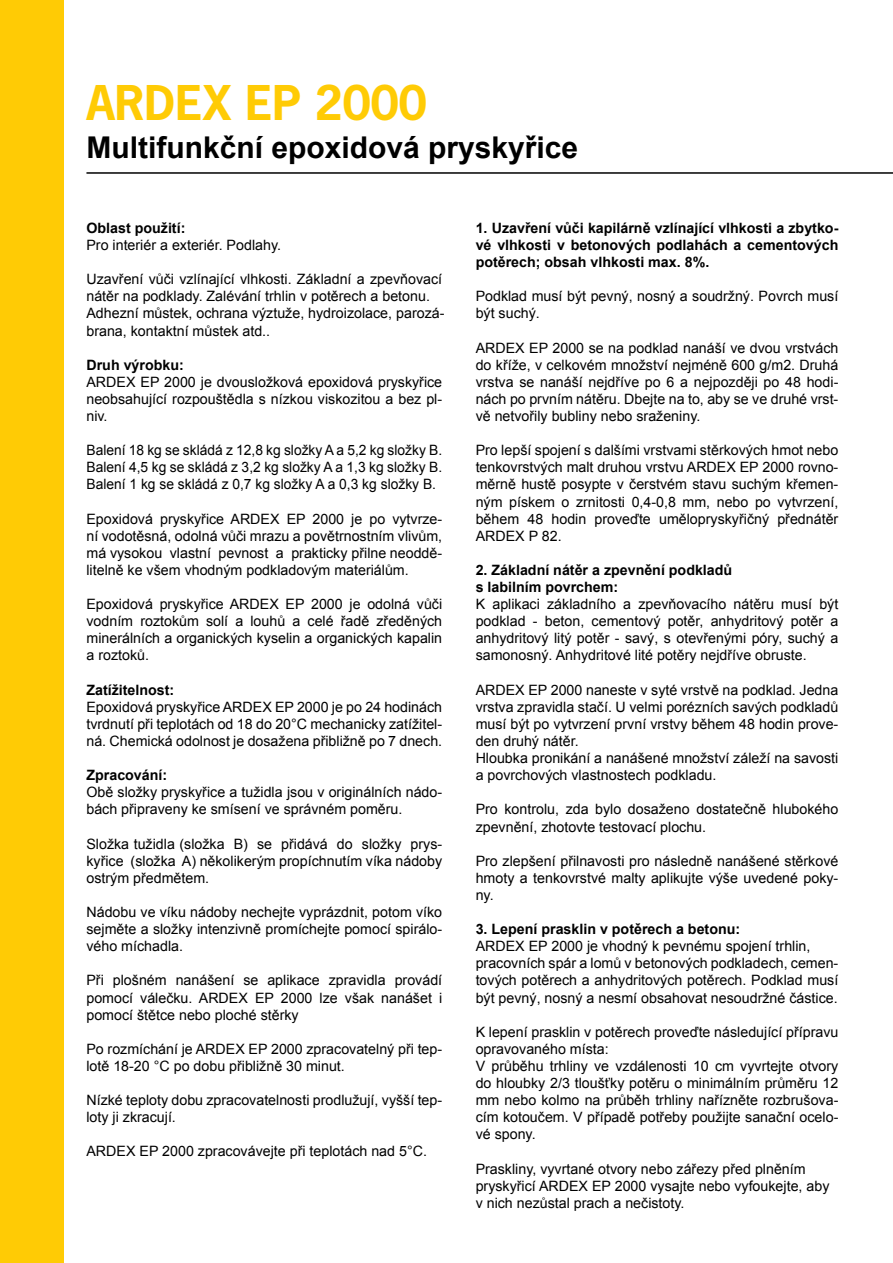
<style>
.page{position:relative;width:893px;height:1263px;background:#fff}
.page>*{position:absolute;margin:0;border:0;box-sizing:border-box;transform-origin:0 0}
.t1{font:700 45px "News Gothic Std";color:#ffcb05}
.t2{font:700 30px "Arial";color:#000}
.t3{font:14.25px/17.1px "Arial";color:#000;text-align:justify}
.t4{font:700 14.25px/17.1px "Arial";color:#000;text-align:justify}
</style>
<div class="page">
<div style="left:0;top:0;width:64px;height:1263px;background:#ffcb05"></div>
<hr style="left:86px;top:172px;width:807px;height:2px;background:#000">
<h1 class="t1" style="left:86px;top:73px;width:342px">ARDEX EP 2000</h1>
<h2 class="t2" style="left:86px;top:127px;width:493px">Multifunkční epoxidová pryskyřice</h2>
<p class="t4" style="left:86px;top:220px;width:100px">Oblast použití:</p>
<p class="t3" style="left:86px;top:237px;width:196px">Pro interiér a exteriér. Podlahy.</p>
<p class="t3" style="left:86px;top:271px;width:359px;text-align:left">Uzavření vůči vzlínající vlhkosti. Základní a zpevňovací nátěr na podklady. Zalévání trhlin v potěrech a betonu.<br>Adhezní můstek, ochrana výztuže, hydroizolace, parozá&shy;brana, kontaktní můstek atd..</p>
<p class="t4" style="left:86px;top:357px;width:99px">Druh výrobku:</p>
<p class="t3" style="left:86px;top:373px;width:357px">ARDEX EP 2000 je dvousložková epoxidová pryskyřice neobsahující rozpouštědla s nízkou viskozitou a bez pl&shy;niv.</p>
<p class="t3" style="left:86px;top:442px;width:357px">Balení 18 kg se skládá z 12,8 kg složky A a 5,2 kg složky B.<br>Balení 4,5 kg se skládá z 3,2 kg složky A a 1,3 kg složky B.<br>Balení 1 kg se skládá z 0,7 kg složky A a 0,3 kg složky B.</p>
<p class="t3" style="left:86px;top:510px;width:357px">Epoxidová pryskyřice ARDEX EP 2000 je po vytvrze&shy;ní vodotěsná, odolná vůči mrazu a povětrnostním vlivům, má vysokou vlastní pevnost a prakticky přilne neoddě&shy;litelně ke všem vhodným podkladovým materiálům.</p>
<p class="t3" style="left:86px;top:596px;width:357px">Epoxidová pryskyřice ARDEX EP 2000 je odolná vůči vodním roztokům solí a louhů a celé řadě zředěných minerálních a organických kyselin a organických kapalin a roztoků.</p>
<p class="t4" style="left:86px;top:681px;width:89px">Zatížitelnost:</p>
<p class="t3" style="left:86px;top:698px;width:357px">Epoxidová pryskyřice ARDEX EP 2000 je po 24 hodinách tvrdnutí při teplotách od 18 do 20°C mechanicky zatížitel&shy;ná. Chemická odolnost je dosažena přibližně po 7 dnech.</p>
<p class="t4" style="left:86px;top:767px;width:82px">Zpracování:</p>
<p class="t3" style="left:86px;top:784px;width:357px">Obě složky pryskyřice a tužidla jsou v originálních nádo&shy;bách připraveny ke smísení ve správném poměru.</p>
<p class="t3" style="left:86px;top:835px;width:357px">Složka tužidla (složka B) se přidává do složky prys&shy;kyřice (složka A) několikerým propíchnutím víka nádoby ostrým předmětem.</p>
<p class="t3" style="left:86px;top:903px;width:357px">Nádobu ve víku nádoby nechejte vyprázdnit, potom víko sejměte a složky intenzivně promíchejte pomocí spirálo&shy;vého míchadla.</p>
<p class="t3" style="left:86px;top:972px;width:357px">Při plošném nanášení se aplikace zpravidla provádí pomocí válečku. ARDEX EP 2000 lze však nanášet i pomocí štětce nebo ploché stěrky</p>
<p class="t3" style="left:86px;top:1040px;width:357px">Po rozmíchání je ARDEX EP 2000 zpracovatelný při tep&shy;lotě 18-20 °C po dobu přibližně 30 minut.</p>
<p class="t3" style="left:86px;top:1092px;width:357px">Nízké teploty dobu zpracovatelnosti prodlužují, vyšší tep&shy;loty ji zkracují.</p>
<p class="t3" style="left:86px;top:1143px;width:342px">ARDEX EP 2000 zpracovávejte při teplotách nad 5°C.</p>
<p class="t4" style="left:476px;top:220px;width:364px">1. Uzavření vůči kapilárně vzlínající vlhkosti a zbytko&shy;vé vlhkosti v betonových podlahách a cementových potěrech; obsah vlhkosti max. 8%.</p>
<p class="t3" style="left:476px;top:288px;width:364px">Podklad musí být pevný, nosný a soudržný. Povrch musí být suchý.</p>
<p class="t3" style="left:476px;top:339px;width:364px">ARDEX EP 2000 se na podklad nanáší ve dvou vrstvách do kříže, v celkovém množství nejméně 600 g/m2. Druhá vrstva se nanáší nejdříve po 6 a nejpozději po 48 hodi&shy;nách po prvním nátěru. Dbejte na to, aby se ve druhé vrst&shy;vě netvořily bubliny nebo sraženiny.</p>
<p class="t3" style="left:476px;top:442px;width:364px">Pro lepší spojení s dalšími vrstvami stěrkových hmot nebo tenkovrstvých malt druhou vrstvu ARDEX EP 2000 rovno&shy;měrně hustě posypte v čerstvém stavu suchým křemen&shy;ným pískem o zrnitosti 0,4-0,8 mm, nebo po vytvrzení, během 48 hodin proveďte umělopryskyřičný přednátěr ARDEX P 82.</p>
<p class="t4" style="left:476px;top:562px;width:258px">2. Základní nátěr a zpevnění podkladů s labilním povrchem:</p>
<p class="t3" style="left:476px;top:596px;width:364px">K aplikaci základního a zpevňovacího nátěru musí být podklad - beton, cementový potěr, anhydritový potěr a anhydritový litý potěr - savý, s otevřenými póry, suchý a samonosný. Anhydritové lité potěry nejdříve obruste.</p>
<p class="t3" style="left:476px;top:681px;width:364px;text-align:left">ARDEX EP 2000 naneste v syté vrstvě na podklad. Jedna vrstva zpravidla stačí. U velmi porézních savých podkladů musí být po vytvrzení první vrstvy během 48 hodin prove&shy;den druhý nátěr.<br>Hloubka pronikání a nanášené množství záleží na savosti a povrchových vlastnostech podkladu.</p>
<p class="t3" style="left:476px;top:801px;width:364px">Pro kontrolu, zda bylo dosaženo dostatečně hlubokého zpevnění, zhotovte testovací plochu.</p>
<p class="t3" style="left:476px;top:852px;width:364px">Pro zlepšení přilnavosti pro následně nanášené stěrkové hmoty a tenkovrstvé malty aplikujte výše uvedené poky&shy;ny.</p>
<p class="t4" style="left:476px;top:921px;width:266px">3. Lepení prasklin v potěrech a betonu:</p>
<p class="t3" style="left:476px;top:938px;width:364px;text-align:left">ARDEX EP 2000 je vhodný k pevnému spojení trhlin, pracovních spár a lomů v betonových podkladech, cemen&shy;tových potěrech a anhydritových potěrech. Podklad musí být pevný, nosný a nesmí obsahovat nesoudržné částice.</p>
<p class="t3" style="left:476px;top:1023px;width:364px;text-align:left">K lepení prasklin v potěrech proveďte následující přípravu opravovaného místa:<br>V průběhu trhliny ve vzdálenosti 10 cm vyvrtejte otvory do hloubky 2/3 tloušťky potěru o minimálním průměru 12 mm nebo kolmo na průběh trhliny nařízněte rozbrušova&shy;cím kotoučem. V případě potřeby použijte sanační ocelo&shy;vé spony.</p>
<p class="t3" style="left:476px;top:1160px;width:355px;text-align:left">Praskliny, vyvrtané otvory nebo zářezy před plněním pryskyřicí ARDEX EP 2000 vysajte nebo vyfoukejte, aby v nich nezůstal prach a nečistoty.</p>
</div>
